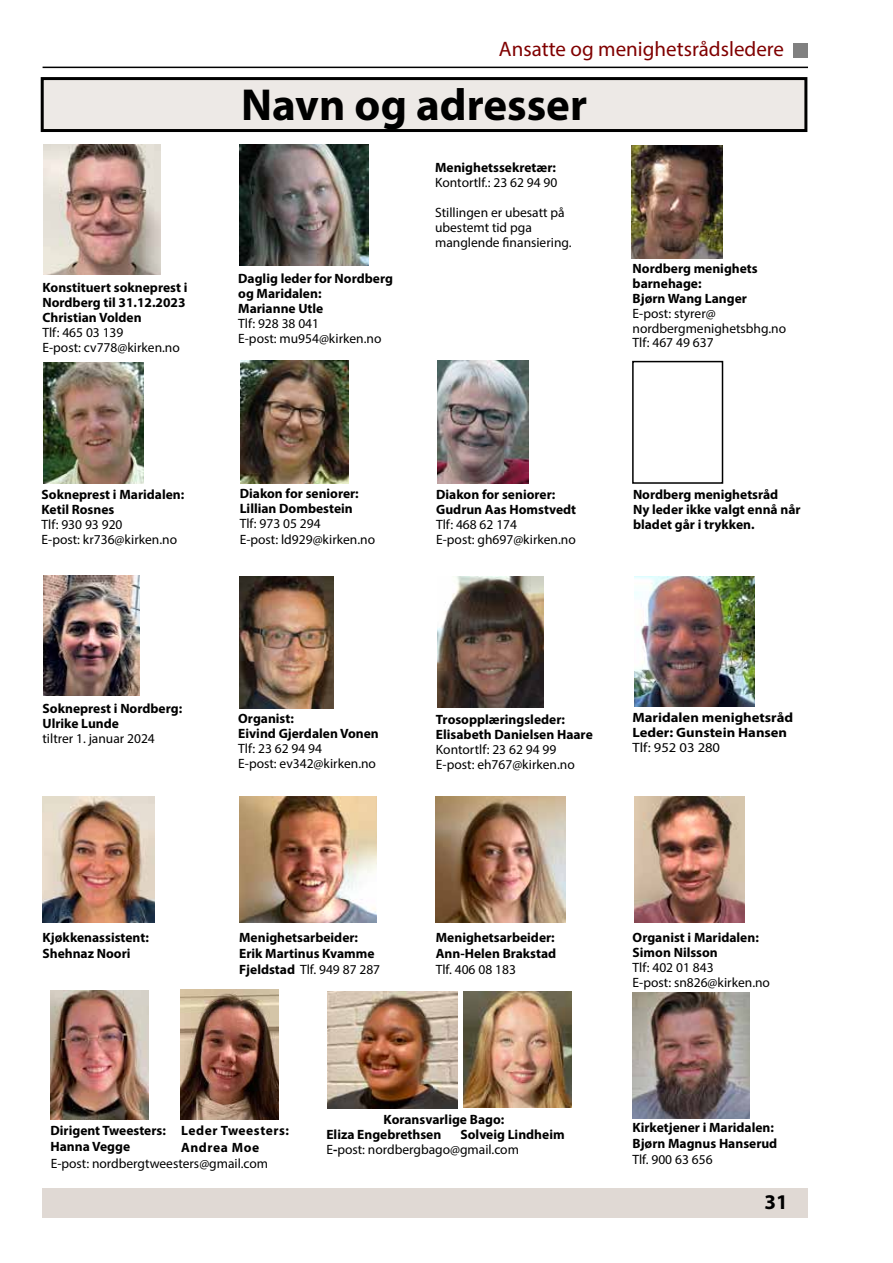
<style>
.page{position:relative;width:893px;height:1263px;background:#fff}
.page>*{position:absolute;margin:0;border:0;box-sizing:border-box;transform-origin:0 0}
.t1{font:700 45px "Myriad Pro";color:#000}
.t2{font:21px "Myriad Pro";color:#800000}
.t3{font:700 21px "Myriad Pro";color:#000}
.t4{font:700 13.5px/15px "Myriad Pro";color:#000}
.t5{font:13.5px/15px "Myriad Pro";color:#000}
.t6{font:700 13.5px/15px "Myriad Pro";color:#000;scale:1.08 1}
.t7{font:700 13.5px/16.2px "Myriad Pro";letter-spacing:.04em;color:#000}
.t8{font:13.5px "Myriad Pro";color:#000;scale:1.08 1}
.s1{font-weight:400}
.s2{font-weight:700}
</style>
<div class="page">
<hr style="left:43px;top:67px;width:765px;height:1px;background:#000">
<div style="left:793px;top:43px;width:15px;height:14px;background:#808080"></div>
<div style="left:42px;top:79px;width:764px;height:52px;background:#ede9e6"></div>
<div style="left:41px;top:77px;width:766px;height:55px;border:3px solid #000"></div>
<img style="left:437px;top:576px;width:107px;height:132px">
<img style="left:43px;top:575px;width:97px;height:121px">
<img style="left:632px;top:145px;width:90px;height:114px">
<img style="left:44px;top:144px;width:117px;height:131px">
<img style="left:239px;top:576px;width:95px;height:133px">
<img style="left:634px;top:576px;width:120px;height:130px">
<img style="left:43px;top:796px;width:111px;height:127px">
<img style="left:181px;top:989px;width:98px;height:131px">
<div style="left:42px;top:1188px;width:766px;height:30px;background:#e0d9d4"></div>
<img style="left:43px;top:362px;width:100px;height:122px">
<img style="left:240px;top:361px;width:108px;height:122px">
<img style="left:437px;top:361px;width:91px;height:122px">
<div style="left:632px;top:361px;width:91px;height:123px;border:2px solid #000"></div>
<img style="left:634px;top:797px;width:111px;height:126px">
<img style="left:239px;top:796px;width:137px;height:127px">
<img style="left:436px;top:796px;width:129px;height:127px">
<img style="left:50px;top:990px;width:98px;height:129px">
<img style="left:632px;top:992px;width:118px;height:126px">
<img style="left:463px;top:992px;width:108px;height:115px">
<img style="left:327px;top:992px;width:130px;height:117px">
<img style="left:239px;top:144px;width:129px;height:121px">
<h2 class="t2" style="left:499px;top:36px;width:287px">Ansatte og menighetsrådsledere</h2>
<h1 class="t1" style="left:241px;top:76px;width:348px">Navn og adresser</h1>
<p class="t4" style="left:43px;top:280px;width:146px">Konstituert sokneprest i<br>Nordberg til 31.12.2023<br>Christian Volden</p>
<p class="t5" style="left:43px;top:325px;width:139px">Tlf: 465 03 139<br>E-post: cv778@kirken.no</p>
<p class="t4" style="left:238px;top:271px;width:156px">Daglig leder for Nordberg og Maridalen:<br>Marianne Utle</p>
<p class="t5" style="left:238px;top:316px;width:145px">Tlf: 928 38 041<br>E-post: mu954@kirken.no</p>
<p class="t4" style="left:435px;top:160px;width:122px">Menighetssekretær:</p>
<p class="t5" style="left:435px;top:175px;width:124px">Kontortlf.: 23 62 94 90</p>
<p class="t5" style="left:435px;top:205px;width:138px">Stillingen er ubesatt på ubestemt tid pga manglende finansiering.</p>
<p class="t4" style="left:42px;top:486px;width:144px">Sokneprest i Maridalen:<br>Ketil Rosnes</p>
<p class="t5" style="left:42px;top:517px;width:137px">Tlf: 930 93 920<br>E-post: kr736@kirken.no</p>
<p class="t4" style="left:240px;top:486px;width:121px">Diakon for seniorer:<br>Lillian Dombestein</p>
<p class="t5" style="left:240px;top:515px;width:137px;line-height:16.2px">Tlf: 973 05 294<br>E-post: ld929@kirken.no</p>
<p class="t4" style="left:436px;top:486px;width:141px">Diakon for seniorer:<br>Gudrun Aas Homstvedt</p>
<p class="t5" style="left:436px;top:517px;width:141px">Tlf: 468 62 174<br>E-post: gh697@kirken.no</p>
<p class="t4" style="left:633px;top:261px;width:127px">Nordberg menighets barnehage:<br>Bjørn Wang Langer</p>
<p class="t5" style="left:633px;top:306px;width:155px">E-post: styrer@ nordbergmenighetsbhg.no</p>
<p class="t5" style="left:633px;top:335px;width:82px">Tlf: 467 49 637</p>
<p class="t4" style="left:633px;top:486px;width:169px">Nordberg menighetsråd<br>Ny leder ikke valgt ennå når bladet går i trykken.</p>
<p class="t4" style="left:43px;top:700px;width:141px">Sokneprest i Nordberg:<br>Ulrike Lunde</p>
<p class="t5" style="left:43px;top:731px;width:114px">tiltrer 1. januar 2024</p>
<p class="t4" style="left:238px;top:710px;width:142px">Organist:<br>Eivind Gjerdalen Vonen</p>
<p class="t5" style="left:238px;top:741px;width:139px">Tlf: 23 62 94 94<br>E-post: ev342@kirken.no</p>
<p class="t4" style="left:436px;top:711px;width:158px">Trosopplæringsleder:<br>Elisabeth Danielsen Haare</p>
<p class="t5" style="left:436px;top:741px;width:140px">Kontortlf: 23 62 94 99<br>E-post: eh767@kirken.no</p>
<p class="t6" style="left:632px;top:709px;width:150px">Maridalen menighetsråd<br>Leder: Gunstein Hansen</p>
<p class="t8" style="left:632px;top:739px;width:83px">Tlf: 952 03 280</p>
<p class="t4" style="left:43px;top:929px;width:108px;line-height:16.2px">Kjøkkenassistent:<br>Shehnaz Noori</p>
<p class="t4" style="left:239px;top:929px;width:143px;line-height:16.2px">Menighetsarbeider:<br>Erik Martinus Kvamme<br>Fjeldstad <span class="s1">Tlf. 949 87 287</span></p>
<p class="t4" style="left:436px;top:929px;width:122px;line-height:16.2px">Menighetsarbeider:<br>Ann-Helen Brakstad</p>
<p class="t5" style="left:436px;top:962px;width:82px">Tlf. 406 08 183</p>
<p class="t4" style="left:633px;top:929px;width:128px">Organist i Maridalen:<br>Simon Nilsson</p>
<p class="t5" style="left:633px;top:959px;width:139px">Tlf: 402 01 843<br>E-post: sn826@kirken.no</p>
<p class="t4" style="left:326px;top:1112px;width:179px;text-indent:57px">Koransvarlige Bago:<br>Eliza Engebrethsen</p>
<p class="t7" style="left:181px;top:1122px;width:109px">Leder Tweesters:<br>Andrea Moe</p>
<p class="t4" style="left:632px;top:1119px;width:146px;line-height:16.2px">Kirketjener i Maridalen:<br>Bjørn Magnus Hanserud</p>
<p class="t5" style="left:632px;top:1152px;width:82px">Tlf. 900 63 656</p>
<p class="t4" style="left:50px;top:1122px;width:117px;line-height:16.2px">Dirigent Tweesters:<br>Hanna Vegge</p>
<p class="t5" style="left:326px;top:1127px;width:240px;text-indent:134px"><span class="s2">Solveig Lindheim<br></span>E<span class="s2">-</span>post: nordbergbago@gmail.com</p>
<p class="t5" style="left:51px;top:1155px;width:219px">E-post: nordbergtweesters@gmail.com</p>
<h2 class="t3" style="left:764px;top:1188px;width:25px">31</h2>
</div>
